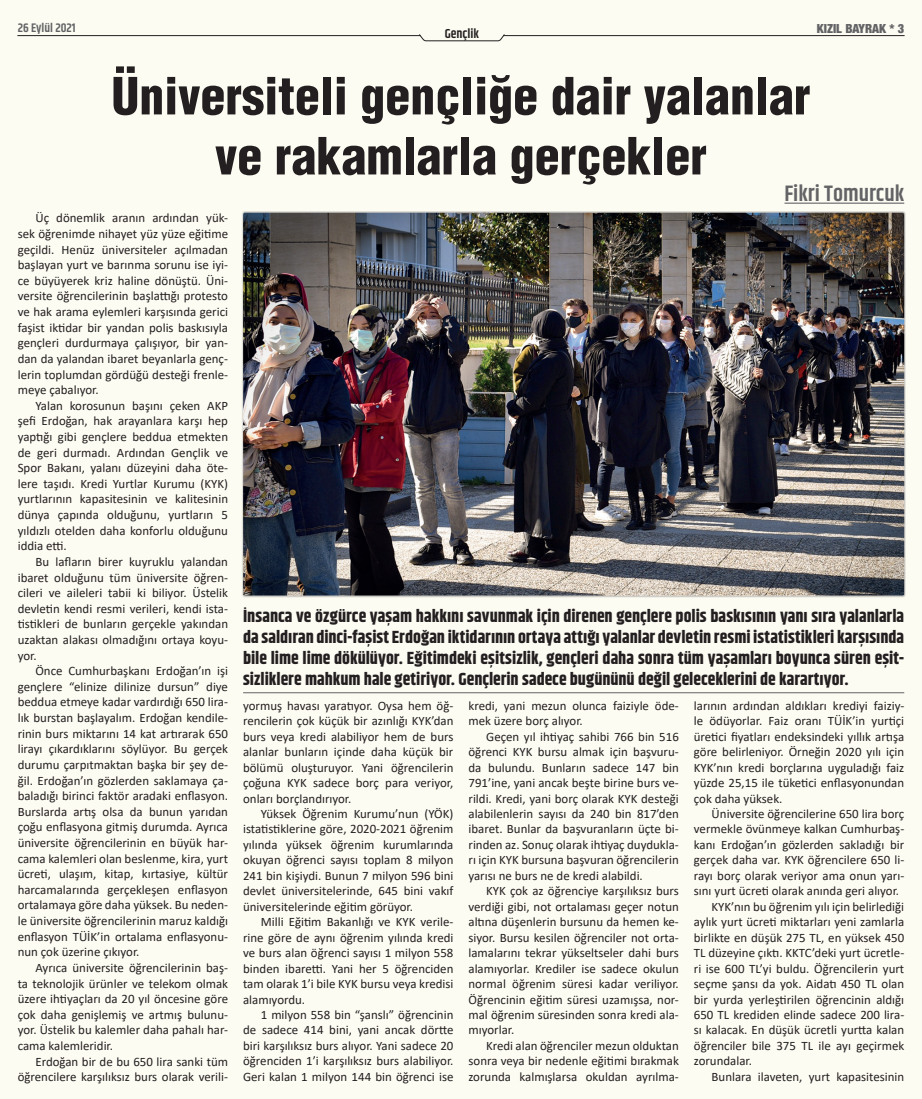
<style>
.page{position:relative;width:922px;height:1099px;background:#fff}
.page>*{position:absolute;margin:0;border:0;box-sizing:border-box;transform-origin:0 0}
.ana_başlık{font:900 condensed 50px/60px "Helvetica";color:#231f20;text-align:center}
.üst_imza{font:600 22.5px "Khand";color:#636366}
.üst_spot{font:700 17.5px/21px "Khand";color:#231f20;text-align:justify}
.t1{font:600 13.12px "Khand";color:#231f20}
.t2{font:12.88px/15.5px "Calibri";color:#231f20;text-align:justify}
.t3{font:900 condensed 12.5px "Helvetica Neue";color:#636366}
.t4{font:600 12.5px "Khand";color:#636366}
</style>
<div class="page">
<div style="left:0;top:0;width:921px;height:1098px;background:#fdfcf3"></div>
<hr style="left:18px;top:35px;width:402px;height:1px;background:#231f20">
<hr style="left:503px;top:35px;width:400px;height:1px;background:#231f20">
<svg style="left:419px;top:34px;width:85px;height:7px"></svg>
<hr style="left:784px;top:202px;width:120px;height:2px;background:#636366">
<img style="left:243px;top:213px;width:661px;height:382px">
<hr style="left:243px;top:692px;width:661px;height:1px;background:#636366">
<p class="t4" style="left:18px;top:20px;width:59px">26 Eylül 2021</p>
<p class="t3" style="left:816px;top:20px;width:89px">KIZIL BAYRAK * 3</p>
<p class="t1" style="left:444px;top:25px;width:36px">Gençlik</p>
<p class="ana_başlık" style="left:111px;top:65px;width:700px">Üniversiteli gençliğe dair yalanlar ve rakamlarla gerçekler</p>
<p class="üst_imza" style="left:784px;top:179px;width:121px">Fikri Tomurcuk</p>
<p class="t2" style="left:18px;top:210px;width:212px;text-indent:18px">Üç dönemlik aranın ardından yük&shy;sek öğrenimde nihayet yüz yüze eğitime geçildi. Henüz üniversiteler açılmadan başlayan yurt ve barınma sorunu ise iyi&shy;ce büyüyerek kriz haline dönüştü. Üni&shy;versite öğrencilerinin başlattığı protesto ve hak arama eylemleri karşısında gerici faşist iktidar bir yandan polis baskısıyla gençleri durdurmaya çalışıyor, bir yan&shy;dan da yalandan ibaret beyanlarla genç&shy;lerin toplumdan gördüğü desteği frenle&shy;meye çabalıyor.</p>
<p class="t2" style="left:18px;top:397px;width:212px;text-indent:18px">Yalan korosunun başını çeken AKP şefi Erdoğan, hak arayanlara karşı hep yaptığı gibi gençlere beddua etmekten de geri durmadı. Ardından Gençlik ve Spor Bakanı, yalanı düzeyini daha öte&shy;lere taşıdı. Kredi Yurtlar Kurumu (KYK) yurtlarının kapasitesinin ve kalitesinin dünya çapında olduğunu, yurtların 5 yıldızlı otelden daha konforlu olduğunu iddia etti.</p>
<p class="t2" style="left:18px;top:553px;width:212px;text-indent:18px">Bu lafların birer kuyruklu yalandan ibaret olduğunu tüm üniversite öğren&shy;cileri ve aileleri tabii ki biliyor. Üstelik devletin kendi resmi verileri, kendi ista&shy;tistikleri de bunların gerçekle yakından uzaktan alakası olmadığını ortaya koyu&shy;yor.</p>
<p class="t2" style="left:18px;top:662px;width:212px;text-indent:18px">Önce Cumhurbaşkanı Erdoğan’ın işi gençlere “elinize dilinize dursun” diye beddua etmeye kadar vardırdığı 650 lira&shy;lık burstan başlayalım. Erdoğan kendile&shy;rinin burs miktarını 14 kat artırarak 650 lirayı çıkardıklarını söylüyor. Bu gerçek durumu çarpıtmaktan başka bir şey de&shy;ğil. Erdoğan’ın gözlerden saklamaya ça&shy;baladığı birinci faktör aradaki enflasyon.<br>Burslarda artış olsa da bunun yarıdan çoğu enflasyona gitmiş durumda. Ayrıca üniversite öğrencilerinin en büyük har&shy;cama kalemleri olan beslenme, kira, yurt ücreti, ulaşım, kitap, kırtasiye, kültür harcamalarında gerçekleşen enflasyon ortalamaya göre daha yüksek. Bu neden&shy;le üniversite öğrencilerinin maruz kaldığı enflasyon TÜİK’in ortalama enflasyonu&shy;nun çok üzerine çıkıyor.</p>
<p class="t2" style="left:18px;top:959px;width:212px;text-indent:18px">Ayrıca üniversite öğrencilerinin baş&shy;ta teknolojik ürünler ve telekom olmak üzere ihtiyaçları da 20 yıl öncesine göre çok daha genişlemiş ve artmış bulunu&shy;yor. Üstelik bu kalemler daha pahalı har&shy;cama kalemleridir.</p>
<p class="t2" style="left:18px;top:1053px;width:212px;text-align:right">Erdoğan bir de bu 650 lira sanki tüm öğrencilere karşılıksız burs olarak verili-</p>
<p class="üst_spot" style="left:243px;top:606px;width:662px">İnsanca ve özgürce yaşam hakkını savunmak için direnen gençlere polis baskısının yanı sıra yalanlarla da saldıran dinci-faşist Erdoğan iktidarının ortaya attığı yalanlar devletin resmi istatistikleri karşısında bile lime lime dökülüyor. Eğitimdeki eşitsizlik, gençleri daha sonra tüm yaşamları boyunca süren eşit&shy;sizliklere mahkum hale getiriyor. Gençlerin sadece bugününü değil geleceklerini de karartıyor.</p>
<p class="t2" style="left:243px;top:697px;width:212px">yormuş havası yaratıyor. Oysa hem öğ&shy;rencilerin çok küçük bir azınlığı KYK’dan burs veya kredi alabiliyor hem de burs alanlar bunların içinde daha küçük bir bölümü oluşturuyor. Yani öğrencilerin çoğuna KYK sadece borç para veriyor, onları borçlandırıyor.</p>
<p class="t2" style="left:243px;top:805px;width:212px;text-indent:18px">Yüksek Öğrenim Kurumu’nun (YÖK) istatistiklerine göre, 2020-2021 öğrenim yılında yüksek öğrenim kurumlarında okuyan öğrenci sayısı toplam 8 milyon 241 bin kişiydi. Bunun 7 milyon 596 bini devlet üniversitelerinde, 645 bini vakıf üniversitelerinde eğitim görüyor.</p>
<p class="t2" style="left:243px;top:913px;width:212px;text-indent:18px">Milli Eğitim Bakanlığı ve KYK verile&shy;rine göre de aynı öğrenim yılında kredi ve burs alan öğrenci sayısı 1 milyon 558 binden ibaretti. Yani her 5 öğrenciden tam olarak 1’i bile KYK bursu veya kredisi alamıyordu.</p>
<p class="t2" style="left:243px;top:1006px;width:212px;text-indent:18px">1 milyon 558 bin “şanslı” öğrencinin de sadece 414 bini, yani ancak dörtte biri karşılıksız burs alıyor. Yani sadece 20 öğrenciden 1’i karşılıksız burs alabiliyor.<br>Geri kalan 1 milyon 144 bin öğrenci ise</p>
<p class="t2" style="left:468px;top:697px;width:212px">kredi, yani mezun olunca faiziyle öde&shy;mek üzere borç alıyor.</p>
<p class="t2" style="left:468px;top:728px;width:212px;text-indent:18px">Geçen yıl ihtiyaç sahibi 766 bin 516 öğrenci KYK bursu almak için başvuru&shy;da bulundu. Bunların sadece 147 bin 791’ine, yani ancak beşte birine burs ve&shy;rildi. Kredi, yani borç olarak KYK desteği alabilenlerin sayısı da 240 bin 817’den ibaret. Bunlar da başvuranların üçte bi&shy;rinden az. Sonuç olarak ihtiyaç duydukla&shy;rı için KYK bursuna başvuran öğrencilerin yarısı ne burs ne de kredi alabildi.</p>
<p class="t2" style="left:468px;top:883px;width:212px;text-indent:18px">KYK çok az öğrenciye karşılıksız burs verdiği gibi, not ortalaması geçer notun altına düşenlerin bursunu da hemen ke&shy;siyor. Bursu kesilen öğrenciler not orta&shy;lamalarını tekrar yükseltseler dahi burs alamıyorlar. Krediler ise sadece okulun normal öğrenim süresi kadar veriliyor.<br>Öğrencinin eğitim süresi uzamışsa, nor&shy;mal öğrenim süresinden sonra kredi ala&shy;mıyorlar.</p>
<p class="t2" style="left:468px;top:1037px;width:212px;text-indent:18px">Kredi alan öğrenciler mezun olduktan sonra veya bir nedenle eğitimi bırakmak zorunda kalmışlarsa okuldan ayrılma-</p>
<p class="t2" style="left:693px;top:697px;width:212px">larının ardından aldıkları krediyi faiziy&shy;le ödüyorlar. Faiz oranı TÜİK’in yurtiçi üretici fiyatları endeksindeki yıllık artışa göre belirleniyor. Örneğin 2020 yılı için KYK’nın kredi borçlarına uyguladığı faiz yüzde 25,15 ile tüketici enflasyonundan çok daha yüksek.</p>
<p class="t2" style="left:693px;top:805px;width:212px;text-indent:18px">Üniversite öğrencilerine 650 lira borç vermekle övünmeye kalkan Cumhurbaş&shy;kanı Erdoğan’ın gözlerden sakladığı bir gerçek daha var. KYK öğrencilere 650 li&shy;rayı borç olarak veriyor ama onun yarı&shy;sını yurt ücreti olarak anında geri alıyor.</p>
<p class="t2" style="left:693px;top:898px;width:212px;text-indent:18px">KYK’nın bu öğrenim yılı için belirlediği aylık yurt ücreti miktarları yeni zamlarla birlikte en düşük 275 TL, en yüksek 450<br>TL düzeyine çıktı. KKTC’deki yurt ücretle&shy;ri ise 600 TL’yi buldu. Öğrencilerin yurt seçme şansı da yok. Aidatı 450 TL olan bir yurda yerleştirilen öğrencinin aldığı 650 TL krediden elinde sadece 200 lira&shy;sı kalacak. En düşük ücretli yurtta kalan öğrenciler bile 375 TL ile ayı geçirmek zorundalar.</p>
<p class="t2" style="left:711px;top:1068px;width:194px">Bunlara ilaveten, yurt kapasitesinin</p>
</div>
